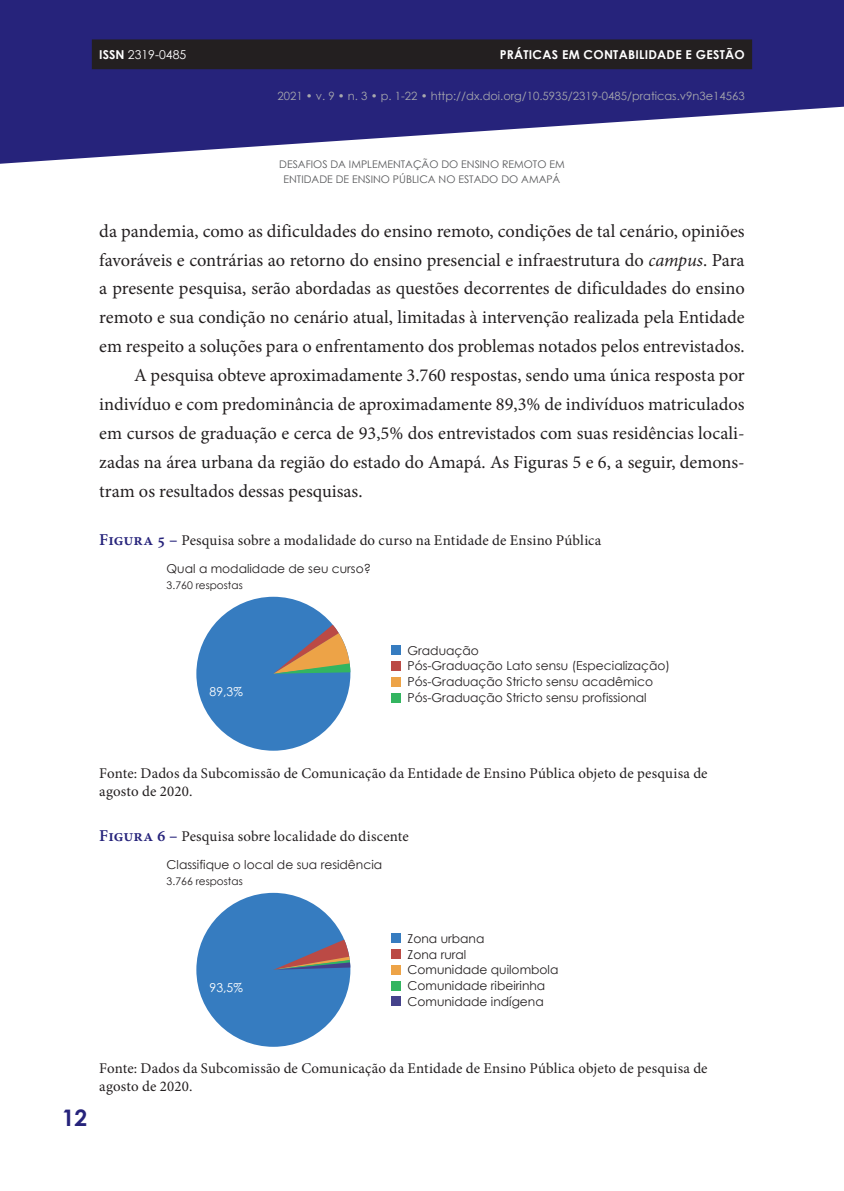
<style>
.page{position:relative;width:844px;height:1191px;background:#fff}
.page>*{position:absolute;margin:0;border:0;box-sizing:border-box;transform-origin:0 0}
.t1{font:700 22.75px "Century Gothic";color:#26237b}
.t2{font:18.38px "Minion Pro";color:#231f20}
.t3{font:14.88px/17.8px "Minion Pro";letter-spacing:.01em;color:#231f20}
.t4{font:12.25px/15.8px "Century Gothic";color:#231f20}
.t5{font:700 12.25px "Century Gothic";letter-spacing:.02em;color:#fff}
.t6{font:12.25px "Century Gothic";color:#fff}
.t7{font:11.38px "Century Gothic";color:#a8a9ad}
.t8{font:10.5px/15.8px "Century Gothic";color:#57585a;text-align:center}
.t9{font:10.5px "Century Gothic";color:#231f20}
.s1{font-weight:700}
.s2{font-style:italic}
.s3{font-weight:600;font-size:16.62px;color:#26237b}
</style>
<div class="page">
<svg style="left:0;top:0;width:843px;height:164px;fill:#26237b"></svg>
<div style="left:92px;top:39px;width:660px;height:30px;background:#231f20"></div>
<div style="left:196px;top:597px;width:154px;height:153px;background:#367cc0;border-radius:50%"></div>
<div style="left:391px;top:645px;width:9px;height:10px;background:#367cc0"></div>
<div style="left:391px;top:661px;width:9px;height:9px;background:#bb4a45"></div>
<div style="left:391px;top:677px;width:9px;height:9px;background:#eda347"></div>
<div style="left:391px;top:693px;width:9px;height:9px;background:#33b560"></div>
<svg style="left:274px;top:624px;width:76px;height:49px"></svg>
<div style="left:196px;top:893px;width:154px;height:153px;background:#367cc0;border-radius:50%"></div>
<div style="left:391px;top:934px;width:9px;height:9px;background:#367cc0"></div>
<div style="left:391px;top:949px;width:9px;height:9px;background:#bb4a45"></div>
<div style="left:391px;top:965px;width:9px;height:9px;background:#eda347"></div>
<div style="left:391px;top:981px;width:9px;height:9px;background:#33b560"></div>
<div style="left:391px;top:997px;width:9px;height:9px;background:#45428b"></div>
<svg style="left:275px;top:939px;width:75px;height:30px"></svg>
<p class="t6" style="left:99px;top:46px;width:88px"><span class="s1">ISSN</span> 2319-0485</p>
<p class="t5" style="left:499px;top:45px;width:246px">PRÁTICAS EM CONTABILIDADE E GESTÃO</p>
<p class="t7" style="left:277px;top:88px;width:468px">2021 • v. 9 • n. 3 • p. 1-22 • http://dx.doi.org/10.5935/2319-0485/praticas.v9n3e14563</p>
<p class="t8" style="left:279px;top:156px;width:287px">DESAFIOS DA IMPLEMENTAÇÃO DO ENSINO REMOTO EM<br>ENTIDADE DE ENSINO PÚBLICA NO ESTADO DO AMAPÁ</p>
<p class="t2" style="left:99px;top:218px;width:646px">da pandemia, como as dificuldades do ensino remoto, condições de tal cenário, opiniões</p>
<p class="t2" style="left:99px;top:247px;width:646px">favoráveis e contrárias ao retorno do ensino presencial e infraestrutura do <span class="s2">campus</span>. Para</p>
<p class="t2" style="left:99px;top:276px;width:646px">a presente pesquisa, serão abordadas as questões decorrentes de dificuldades do ensino</p>
<p class="t2" style="left:99px;top:305px;width:646px">remoto e sua condição no cenário atual, limitadas à intervenção realizada pela Entidade</p>
<p class="t2" style="left:99px;top:334px;width:646px">em respeito a soluções para o enfrentamento dos problemas notados pelos entrevistados.</p>
<p class="t2" style="left:134px;top:363px;width:612px">A pesquisa obteve aproximadamente 3.760 respostas, sendo uma única resposta por</p>
<p class="t2" style="left:99px;top:392px;width:646px">indivíduo e com predominância de aproximadamente 89,3% de indivíduos matriculados</p>
<p class="t2" style="left:99px;top:420px;width:646px">em cursos de graduação e cerca de 93,5% dos entrevistados com suas residências locali-</p>
<p class="t2" style="left:99px;top:449px;width:646px">zadas na área urbana da região do estado do Amapá. As Figuras 5 e 6, a seguir, demons-</p>
<p class="t2" style="left:99px;top:478px;width:265px">tram os resultados dessas pesquisas.</p>
<p class="t3" style="left:99px;top:532px;width:503px"><span class="s3">Figura 5 –</span> Pesquisa sobre a modalidade do curso na Entidade de Ensino Pública</p>
<p class="t4" style="left:167px;top:561px;width:206px">Qual a modalidade de seu curso?</p>
<p class="t9" style="left:167px;top:578px;width:78px">3.760 respostas</p>
<p class="t6" style="left:209px;top:683px;width:35px">89,3%</p>
<p class="t4" style="left:407px;top:642px;width:264px">Graduação<br>Pós-Graduação Lato sensu (Especialização)<br>Pós-Graduação Stricto sensu acadêmico Pós-Graduação Stricto sensu profissional</p>
<p class="t3" style="left:99px;top:764px;width:609px">Fonte: Dados da Subcomissão de Comunicação da Entidade de Ensino Pública objeto de pesquisa de agosto de 2020.</p>
<p class="t3" style="left:99px;top:827px;width:311px"><span class="s3">Figura 6 –</span> Pesquisa sobre localidade do discente</p>
<p class="t4" style="left:167px;top:857px;width:217px">Classifique o local de sua residência</p>
<p class="t9" style="left:167px;top:874px;width:78px">3.766 respostas</p>
<p class="t6" style="left:209px;top:979px;width:35px">93,5%</p>
<p class="t4" style="left:407px;top:930px;width:152px">Zona urbana<br>Zona rural<br>Comunidade quilombola<br>Comunidade ribeirinha<br>Comunidade indígena</p>
<p class="t1" style="left:62px;top:1100px;width:27px">12</p>
<p class="t3" style="left:99px;top:1059px;width:609px">Fonte: Dados da Subcomissão de Comunicação da Entidade de Ensino Pública objeto de pesquisa de agosto de 2020.</p>
</div>
